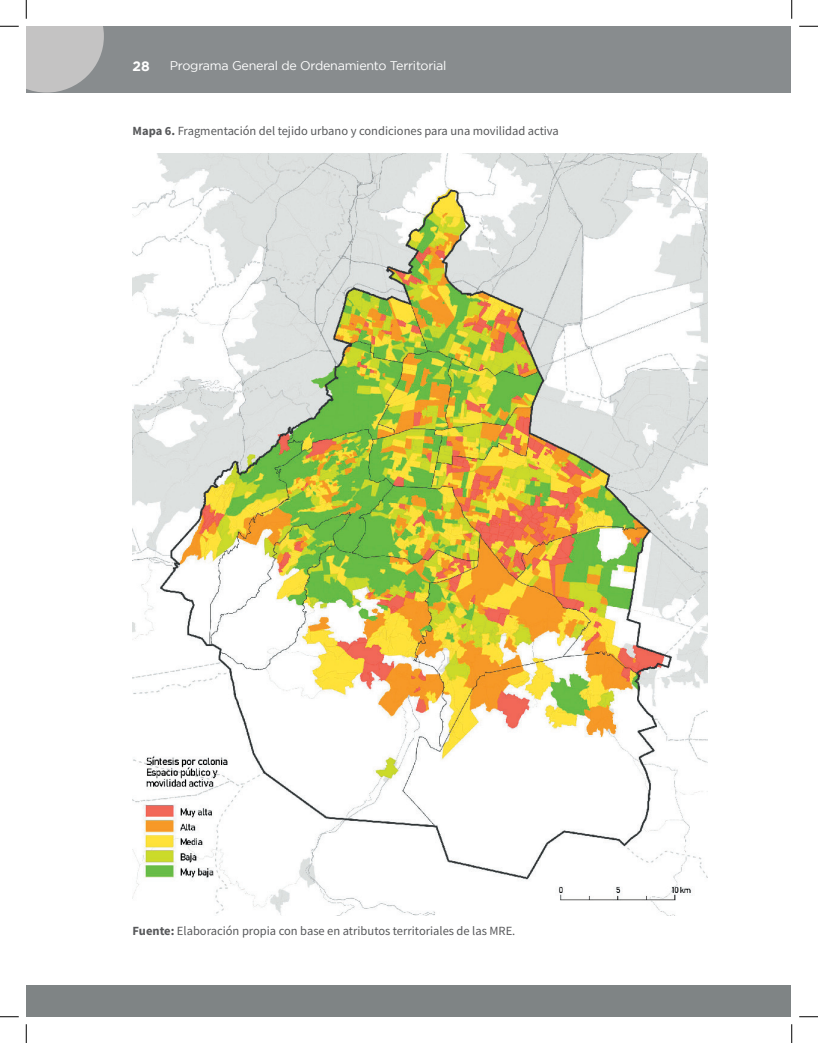
<style>
.page{position:relative;width:818px;height:1043px;background:#fff}
.page>*{position:absolute;margin:0;border:0;box-sizing:border-box;transform-origin:0 0}
.t1{font:700 13.75px "Gotham";color:#fff}
.t2{font:12.5px "Source Sans Pro";color:#57585a}
.t3{font:12.5px "Gotham";letter-spacing:-.02em;color:#fff}
.s1{font-weight:700}
</style>
<div class="page">
<div style="left:26px;top:985px;width:764px;height:31px;background:#7f8485"></div>
<div style="left:26px;top:26px;width:764px;height:67px;background:#888c8e"></div>
<svg style="left:26px;top:26px;width:78px;height:67px;background:#bbbabb"></svg>
<img style="left:133px;top:153px;width:574px;height:762px">
<svg style="left:0;top:25px;width:19px;height:2px"></svg>
<svg style="left:799px;top:25px;width:19px;height:2px"></svg>
<svg style="left:0;top:1016px;width:19px;height:1px"></svg>
<svg style="left:799px;top:1016px;width:19px;height:1px"></svg>
<svg style="left:25px;top:0;width:2px;height:19px"></svg>
<svg style="left:25px;top:1024px;width:2px;height:18px"></svg>
<svg style="left:791px;top:0;width:1px;height:19px"></svg>
<svg style="left:791px;top:1024px;width:1px;height:18px"></svg>
<p class="t1" style="left:133px;top:58px;width:19px">28</p>
<p class="t3" style="left:170px;top:58px;width:278px">Programa General de Ordenamiento Territorial</p>
<p class="t2" style="left:133px;top:123px;width:427px"><span class="s1">Mapa 6.</span> Fragmentación del tejido urbano y condiciones para una movilidad activa</p>
<p class="t2" style="left:133px;top:923px;width:384px"><span class="s1">Fuente:</span> Elaboración propia con base en atributos territoriales de las MRE.</p>
</div>
